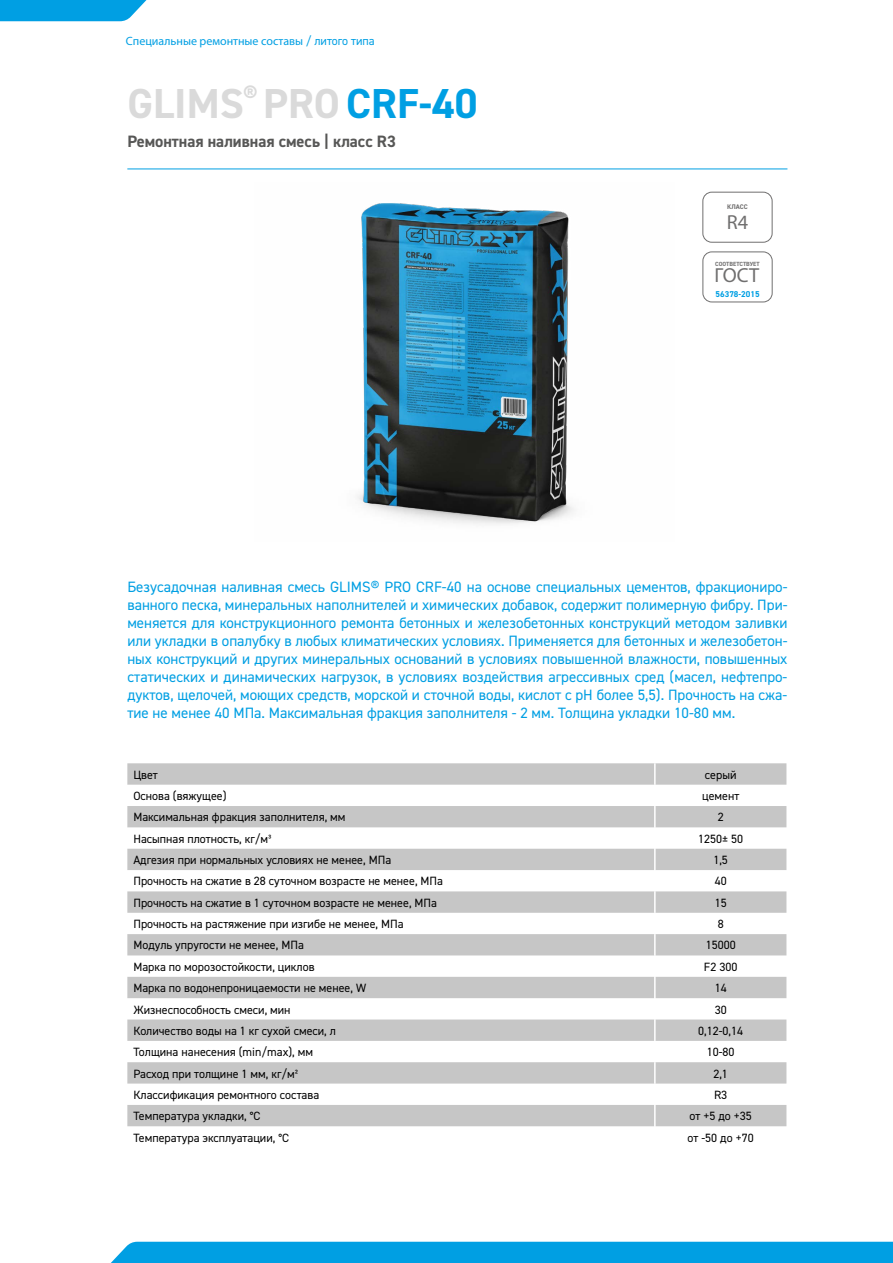
<style>
.page{position:relative;width:893px;height:1263px;background:#fff}
.page>*{position:absolute;margin:0;border:0;box-sizing:border-box;transform-origin:0 0}
.t1{font:700 42px "DIN2014";color:#dadada}
.t2{font:20.4px "Myriad Pro";color:#706f6f}
.t3{font:700 16.5px "DIN2014";color:#575756}
.t4{font:15px/18px "DIN2014";color:#009fe3;text-align:justify}
.t5{font:12px "DIN2014";color:#000}
.t6{font:12px "Myriad Pro";color:#009fe3}
.t7{font:700 8.55px "DIN2014";color:#009fe3}
.t8{font:700 6.75px "DIN2014";letter-spacing:.005em;color:#706f6f}
.t9{font:700 6px "DIN2014";color:#706f6f}
.s1{font-family:"DIN2014"}
.s2{color:#009fe3}
</style>
<div class="page">
<hr style="left:127px;top:168px;width:660px;height:1px;background:#009fe3">
<svg style="left:127px;top:763px;width:659px;height:363px;fill:#c6c6c6"></svg>
<hr style="left:654px;top:763px;width:2px;height:22px;background:#fff">
<hr style="left:654px;top:785px;width:2px;height:21px;background:#fff">
<hr style="left:654px;top:806px;width:2px;height:21px;background:#fff">
<hr style="left:654px;top:827px;width:2px;height:22px;background:#fff">
<hr style="left:654px;top:849px;width:2px;height:21px;background:#fff">
<hr style="left:654px;top:870px;width:2px;height:21px;background:#fff">
<hr style="left:654px;top:891px;width:2px;height:22px;background:#fff">
<hr style="left:654px;top:913px;width:2px;height:21px;background:#fff">
<hr style="left:654px;top:934px;width:2px;height:21px;background:#fff">
<hr style="left:654px;top:955px;width:2px;height:22px;background:#fff">
<hr style="left:654px;top:977px;width:2px;height:21px;background:#fff">
<hr style="left:654px;top:998px;width:2px;height:21px;background:#fff">
<hr style="left:654px;top:1019px;width:2px;height:22px;background:#fff">
<hr style="left:654px;top:1041px;width:2px;height:21px;background:#fff">
<hr style="left:654px;top:1062px;width:2px;height:21px;background:#fff">
<hr style="left:654px;top:1083px;width:2px;height:22px;background:#fff">
<hr style="left:654px;top:1105px;width:2px;height:21px;background:#fff">
<svg style="left:0;top:0;width:147px;height:21px;background:#12a5e5"></svg>
<div style="left:111px;top:1242px;width:782px;height:21px;background:#009fe3"></div>
<img style="left:357px;top:203px;width:217px;height:321px">
<div style="left:702px;top:192px;width:70px;height:51px;border:1px solid #706f6f;border-radius:9px"></div>
<div style="left:702px;top:252px;width:70px;height:50px;border:1px solid #706f6f;border-radius:9px"></div>
<p class="t6" style="left:126px;top:34px;width:250px">Специальные ремонтные составы <span class="s1">/ литого типа</span></p>
<h1 class="t1" style="left:127px;top:75px;width:352px">GLIMS<sup>®</sup> PRO<span class="s2">CRF-40</span></h1>
<p class="t3" style="left:127px;top:130px;width:270px">Ремонтная наливная смесь | класс R3</p>
<p class="t8" style="left:727px;top:203px;width:22px">КЛАСС</p>
<h2 class="t2" style="left:727px;top:209px;width:23px">R4</h2>
<p class="t9" style="left:715px;top:260px;width:46px">СООТВЕТСТВУЕТ</p>
<h2 class="t2" style="left:715px;top:263px;width:46px">ГОСТ</h2>
<p class="t7" style="left:716px;top:288px;width:45px">56378-2015</p>
<p class="t4" style="left:127px;top:578px;width:662px">Безусадочная наливная смесь GLIMS® PRO CRF-40 на основе специальных цементов, фракциониро&shy;ванного песка, минеральных наполнителей и химических добавок, содержит полимерную фибру. При&shy;меняется для конструкционного ремонта бетонных и железобетонных конструкций методом заливки или укладки в опалубку в любых климатических условиях. Применяется для бетонных и железобетон&shy;ных конструкций и других минеральных оснований в условиях повышенной влажности, повышенных статических и динамических нагрузок, в условиях воздействия агрессивных сред (масел, нефтепро&shy;дуктов, щелочей, моющих средств, морской и сточной воды, кислот с pH более 5,5). Прочность на сжа&shy;тие не менее 40 МПа. Максимальная фракция заполнителя - 2 мм. Толщина укладки 10-80 мм.</p>
<p class="t5" style="left:133px;top:767px;width:26px">Цвет</p>
<p class="t5" style="left:705px;top:767px;width:33px">серый</p>
<p class="t5" style="left:133px;top:788px;width:95px">Основа (вяжущее)</p>
<p class="t5" style="left:702px;top:788px;width:39px">цемент</p>
<p class="t5" style="left:133px;top:810px;width:214px">Максимальная фракция заполнителя, мм</p>
<p class="t5" style="left:718px;top:810px;width:7px">2</p>
<p class="t5" style="left:133px;top:831px;width:140px">Насыпная плотность, кг/м³</p>
<p class="t5" style="left:698px;top:831px;width:46px">1250± 50</p>
<p class="t5" style="left:133px;top:852px;width:259px">Адгезия при нормальных условиях не менее, МПа</p>
<p class="t5" style="left:713px;top:852px;width:16px">1,5</p>
<p class="t5" style="left:133px;top:874px;width:311px">Прочность на сжатие в 28 суточном возрасте не менее, МПа</p>
<p class="t5" style="left:715px;top:874px;width:13px">40</p>
<p class="t5" style="left:133px;top:895px;width:305px">Прочность на сжатие в 1 суточном возрасте не менее, МПа</p>
<p class="t5" style="left:715px;top:895px;width:13px">15</p>
<p class="t5" style="left:133px;top:916px;width:272px">Прочность на растяжение при изгибе не менее, МПа</p>
<p class="t5" style="left:718px;top:916px;width:7px">8</p>
<p class="t5" style="left:133px;top:938px;width:172px">Модуль упругости не менее, МПа</p>
<p class="t5" style="left:706px;top:938px;width:31px">15000</p>
<p class="t5" style="left:133px;top:959px;width:183px">Марка по морозостойкости, циклов</p>
<p class="t5" style="left:704px;top:959px;width:35px">F2 300</p>
<p class="t5" style="left:133px;top:980px;width:234px">Марка по водонепроницаемости не менее, W</p>
<p class="t5" style="left:715px;top:980px;width:13px">14</p>
<p class="t5" style="left:133px;top:1002px;width:159px">Жизнеспособность смеси, мин</p>
<p class="t5" style="left:715px;top:1002px;width:13px">30</p>
<p class="t5" style="left:133px;top:1023px;width:204px">Количество воды на 1 кг сухой смеси, л</p>
<p class="t5" style="left:698px;top:1023px;width:47px">0,12-0,14</p>
<p class="t5" style="left:133px;top:1044px;width:181px">Толщина нанесения (min/max), мм</p>
<p class="t5" style="left:707px;top:1044px;width:29px">10-80</p>
<p class="t5" style="left:133px;top:1066px;width:166px">Расход при толщине 1 мм, кг/м²</p>
<p class="t5" style="left:713px;top:1066px;width:16px">2,1</p>
<p class="t5" style="left:133px;top:1087px;width:187px">Классификация ремонтного состава</p>
<p class="t5" style="left:714px;top:1087px;width:15px">R3</p>
<p class="t5" style="left:133px;top:1109px;width:129px">Температура укладки, °C</p>
<p class="t5" style="left:689px;top:1109px;width:64px">от +5 до +35</p>
<p class="t5" style="left:133px;top:1130px;width:157px">Температура эксплуатации, °C</p>
<p class="t5" style="left:688px;top:1130px;width:68px">от -50 до +70</p>
</div>
